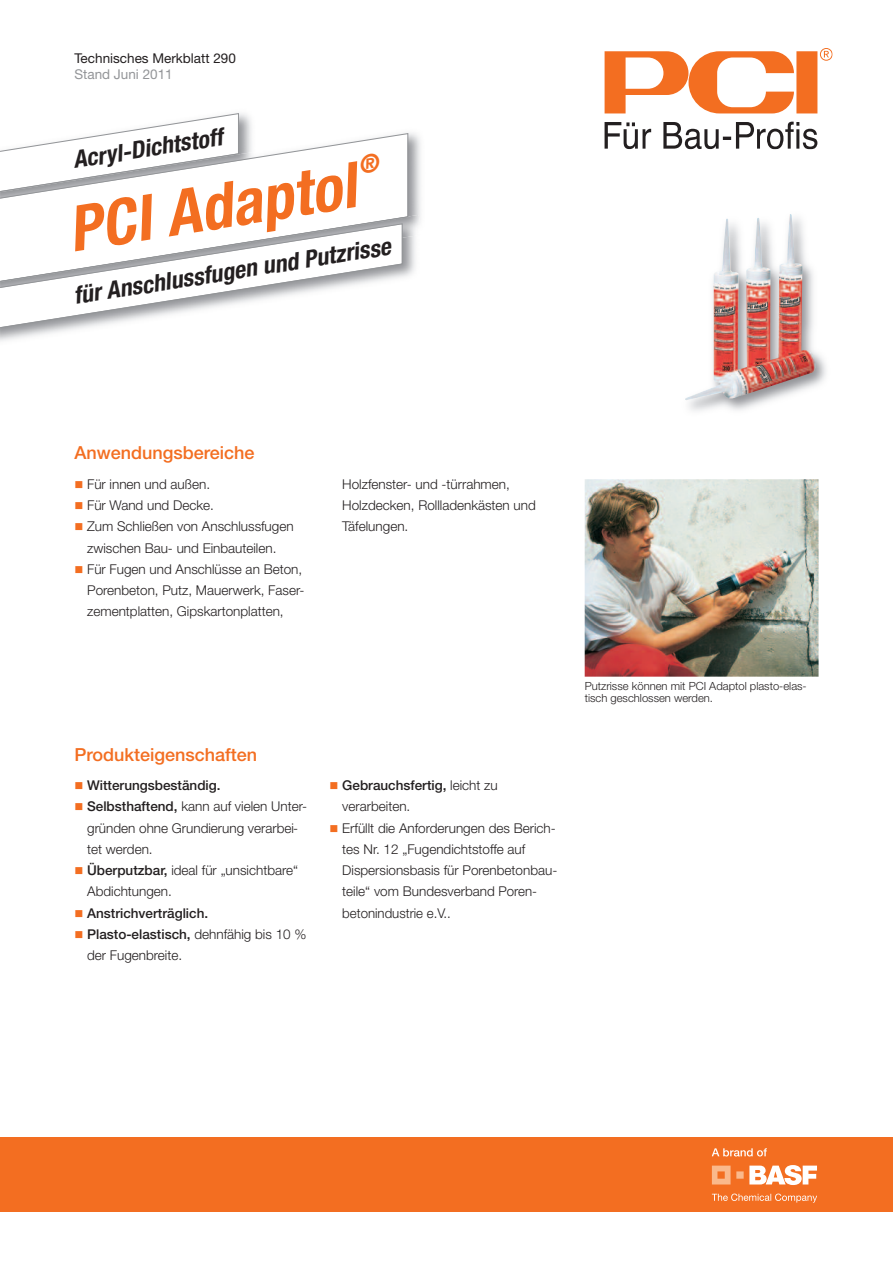
<style>
.page{position:relative;width:893px;height:1263px;background:#fff}
.page>*{position:absolute;margin:0;border:0;box-sizing:border-box;transform-origin:0 0}
.t1{font:italic 700 condensed 63px "Helvetica Neue LT Pro";color:#f36e21}
.t2{font:italic 700 condensed 24px "Helvetica Neue LT Pro";color:#231f20}
.t3{font:500 18px "Helvetica Neue LT Pro";color:#f36e21}
.t4{font:300 13.5px/21.3px "Helvetica Neue LT Pro";color:#231f20}
.t5{font:500 13.5px "Helvetica Neue LT Pro";color:#231f20}
.t6{font:13.5px "Helvetica Neue LT Pro";color:#231f20}
.t7{font:13.5px "Helvetica Neue LT Pro";color:#939598}
.t8{font:300 11.25px/12px "Helvetica Neue LT Pro";color:#231f20}
.s1{color:#f36e21}
.s2{font-weight:500}
</style>
<div class="page">
<img style="left:239px;top:113px;width:12px;height:12px">
<svg style="left:163px;top:113px;width:76px;height:12px"></svg>
<img style="left:113px;top:125px;width:308px;height:90px">
<svg style="left:1px;top:133px;width:408px;height:82px"></svg>
<img style="left:689px;top:353px;width:137px;height:58px">
<img style="left:685px;top:214px;width:131px;height:187px">
<img style="left:407px;top:215px;width:14px;height:64px">
<img style="left:366px;top:216px;width:42px;height:64px">
<svg style="left:1px;top:223px;width:402px;height:107px"></svg>
<svg style="left:605px;top:48px;width:228px;height:101px"></svg>
<div style="left:0;top:1137px;width:893px;height:75px;background:#f36e21"></div>
<svg style="left:712px;top:1193px;width:105px;height:10px"></svg>
<svg style="left:712px;top:1148px;width:105px;height:37px"></svg>
<img style="left:585px;top:479px;width:233px;height:197px">
<svg style="left:361px;top:153px;width:19px;height:22px"></svg>
<p class="t6" style="left:74px;top:53px;width:163px">Technisches Merkblatt 290</p>
<p class="t7" style="left:74px;top:69px;width:100px">Stand Juni 2011</p>
<h2 class="t2" style="left:72px;top:151px;width:153px;rotate:-9deg">Acryl-Dichtstoff</h2>
<h1 class="t1" style="left:65px;top:207px;width:292px;rotate:-9deg">PCI Adaptol</h1>
<h2 class="t2" style="left:72px;top:287px;width:322px;rotate:-9deg">für Anschlussfugen und Putzrisse</h2>
<h3 class="t3" style="left:74px;top:446px;width:182px">Anwendungsbereiche</h3>
<p class="t4" style="left:74px;top:475px;width:137px"><span class="s1">■</span> Für innen und außen.</p>
<p class="t4" style="left:74px;top:496px;width:141px"><span class="s1">■</span> Für Wand und Decke.</p>
<p class="t4" style="left:74px;top:517px;width:221px;text-align:center"><span class="s1">■</span> Zum Schließen von Anschlussfugen zwischen Bau- und Einbauteilen.</p>
<p class="t4" style="left:87px;top:560px;width:219px;text-indent:-13px"><span class="s1">■</span> Für Fugen und Anschlüsse an Beton,<br>Porenbeton, Putz, Mauerwerk, Faser&shy;zementplatten, Gipskartonplatten,</p>
<p class="t4" style="left:342px;top:475px;width:195px">Holzfenster- und -türrahmen,<br>Holzdecken, Rollladenkästen und<br>Täfelungen.</p>
<h3 class="t3" style="left:74px;top:748px;width:184px">Produkteigenschaften</h3>
<p class="t5" style="left:74px;top:780px;width:148px"><span class="s1">■</span> Witterungsbeständig.</p>
<p class="t4" style="left:87px;top:797px;width:222px;text-indent:-13px"><span class="s1">■</span> <span class="s2">Selbsthaftend,</span> kann auf vielen Unter&shy;gründen ohne Grundierung verarbei&shy;tet werden.</p>
<p class="t4" style="left:87px;top:861px;width:212px;text-indent:-13px"><span class="s1">■</span> <span class="s2">Überputzbar,</span> ideal für „unsichtbare“<br>Abdichtungen.</p>
<p class="t5" style="left:74px;top:908px;width:135px"><span class="s1">■</span> Anstrichverträglich.</p>
<p class="t4" style="left:87px;top:925px;width:221px;text-indent:-13px"><span class="s1">■</span> <span class="s2">Plasto-elastisch,</span> dehnfähig bis 10 % der Fugenbreite.</p>
<p class="t4" style="left:342px;top:776px;width:157px;text-indent:-13px"><span class="s1">■</span> <span class="s2">Gebrauchsfertig,</span> leicht zu verarbeiten.</p>
<p class="t4" style="left:342px;top:818px;width:217px;text-indent:-13px"><span class="s1">■</span> Erfüllt die Anforderungen des Berich&shy;tes Nr. 12 „Fugendichtstoffe auf Dispersionsbasis für Porenbetonbau&shy;teile“ vom Bundesverband Poren&shy;betonindustrie e.V..</p>
<p class="t8" style="left:585px;top:681px;width:224px">Putzrisse können mit PCI Adaptol plasto-elas&shy;tisch geschlossen werden.</p>
</div>
